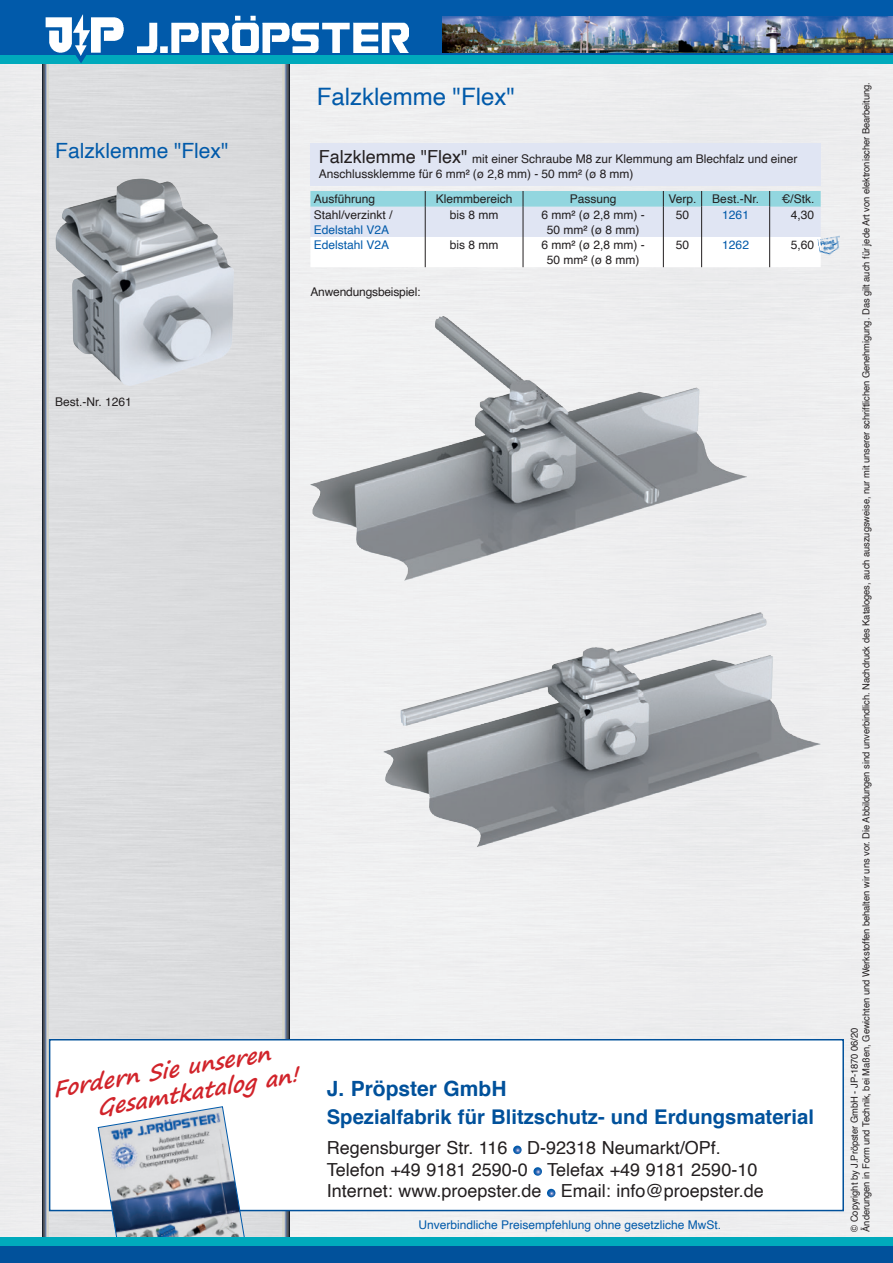
<style>
.page{position:relative;width:893px;height:1263px;background:#fff}
.page>*{position:absolute;margin:0;border:0;box-sizing:border-box;transform-origin:0 0}
.t1{font:24px "Helvetica";color:#015aaa}
.t2{font:italic 700 21.6px/25.8px "Segoe Print";color:#d1232a}
.t3{font:21px "Helvetica";color:#015aaa}
.t4{font:700 21px "Helvetica";color:#01519b}
.t5{font:700 20.25px "Helvetica";color:#01519b}
.t6{font:18px/21.6px "Helvetica";color:#231f20}
.t7{font:12px/14.4px "Helvetica";color:#231f20;text-align:center}
.t8{font:12px "Helvetica";color:#015aaa}
.t9{font:9.75px/11.7px "Helvetica";letter-spacing:-.01em;color:#231f20;scale:.96 1}
.s1{font-size:18px}
</style>
<div class="page">
<img style="left:0;top:64px;width:893px;height:1173px">
<div style="left:49px;top:64px;width:234px;height:1173px;background:#dbdcde"></div>
<img style="left:283px;top:64px;width:6px;height:1173px">
<img style="left:43px;top:64px;width:6px;height:1173px">
<div style="left:0;top:0;width:893px;height:55px;background:#015aaa"></div>
<div style="left:0;top:55px;width:893px;height:9px;background:#00aabc"></div>
<img style="left:138px;top:15px;width:270px;height:37px">
<img style="left:442px;top:17px;width:451px;height:35px">
<svg style="left:75px;top:55px;width:11px;height:8px"></svg>
<img style="left:45px;top:15px;width:79px;height:40px">
<img style="left:55px;top:179px;width:125px;height:207px">
<div style="left:50px;top:1040px;width:793px;height:170px;background:#fff"></div>
<svg style="left:513px;top:1145px;width:9px;height:9px"></svg>
<svg style="left:533px;top:1167px;width:9px;height:9px"></svg>
<svg style="left:547px;top:1189px;width:8px;height:8px"></svg>
<div style="left:49px;top:1039px;width:795px;height:172px;border:2px solid #01519b"></div>
<svg style="left:97px;top:1106px;width:156px;height:131px"></svg>
<div style="left:0;top:1246px;width:893px;height:17px;background:#01519b"></div>
<div style="left:0;top:1237px;width:893px;height:9px;background:#00aabc"></div>
<div style="left:310px;top:143px;width:511px;height:42px;background:#e0e5f3"></div>
<svg style="left:310px;top:191px;width:511px;height:76px"></svg>
<hr style="left:425px;top:207px;width:1px;height:30px;background:#231f20">
<hr style="left:523px;top:207px;width:1px;height:30px;background:#231f20">
<hr style="left:663px;top:207px;width:1px;height:30px;background:#231f20">
<hr style="left:701px;top:207px;width:1px;height:30px;background:#231f20">
<hr style="left:769px;top:207px;width:1px;height:30px;background:#231f20">
<hr style="left:425px;top:237px;width:1px;height:30px;background:#231f20">
<hr style="left:523px;top:237px;width:1px;height:30px;background:#231f20">
<hr style="left:663px;top:237px;width:1px;height:30px;background:#231f20">
<hr style="left:701px;top:237px;width:1px;height:30px;background:#231f20">
<hr style="left:769px;top:237px;width:1px;height:30px;background:#231f20">
<img style="left:817px;top:236px;width:26px;height:21px">
<img style="left:400px;top:614px;width:355px;height:123px">
<img style="left:310px;top:316px;width:200px;height:177px">
<h3 class="t3" style="left:55px;top:134px;width:175px">Falzklemme "Flex"</h3>
<p class="t7" style="left:55px;top:395px;width:78px">Best.-Nr. 1261</p>
<h1 class="t1" style="left:317px;top:79px;width:200px">Falzklemme "Flex"</h1>
<p class="t7" style="left:319px;top:152px;width:480px;text-align:left"><span class="s1">Falzklemme "Flex"</span> mit einer Schraube M8 zur Klemmung am Blechfalz und einer<br>Anschlussklemme für 6 mm² (ø 2,8 mm) - 50 mm² (ø 8 mm)</p>
<p class="t7" style="left:314px;top:192px;width:63px">Ausführung</p>
<p class="t7" style="left:436px;top:192px;width:78px">Klemmbereich</p>
<p class="t7" style="left:570px;top:192px;width:48px">Passung</p>
<p class="t7" style="left:668px;top:192px;width:30px">Verp.</p>
<p class="t7" style="left:712px;top:192px;width:48px">Best.-Nr.</p>
<p class="t7" style="left:781px;top:192px;width:34px">€/Stk.</p>
<p class="t7" style="left:314px;top:208px;width:80px">Stahl/verzinkt /</p>
<p class="t8" style="left:314px;top:220px;width:77px">Edelstahl V2A</p>
<p class="t7" style="left:450px;top:208px;width:50px">bis 8 mm</p>
<p class="t7" style="left:541px;top:208px;width:105px">6 mm² (ø 2,8 mm) -<br>50 mm² (ø 8 mm)</p>
<p class="t7" style="left:676px;top:208px;width:15px">50</p>
<p class="t8" style="left:722px;top:206px;width:28px">1261</p>
<p class="t7" style="left:791px;top:208px;width:25px">4,30</p>
<p class="t8" style="left:314px;top:236px;width:77px">Edelstahl V2A</p>
<p class="t7" style="left:450px;top:238px;width:50px">bis 8 mm</p>
<p class="t7" style="left:541px;top:238px;width:105px">6 mm² (ø 2,8 mm) -<br>50 mm² (ø 8 mm)</p>
<p class="t7" style="left:676px;top:238px;width:15px">50</p>
<p class="t8" style="left:722px;top:236px;width:28px">1262</p>
<p class="t7" style="left:791px;top:238px;width:25px">5,60</p>
<p class="t7" style="left:310px;top:285px;width:112px">Anwendungsbeispiel:</p>
<h2 class="t2" style="left:91px;top:1068px;width:205px;text-indent:-41px;rotate:-9deg">Fordern Sie unseren<br>Gesamtkatalog an!</h2>
<h3 class="t4" style="left:327px;top:1071px;width:181px">J. Pröpster GmbH</h3>
<h3 class="t5" style="left:327px;top:1100px;width:489px">Spezialfabrik für Blitzschutz- und Erdungsmaterial</h3>
<h3 class="t6" style="left:327px;top:1137px;width:439px">Regensburger Str. 116 D-92318 Neumarkt/OPf.<br>Telefon +49 9181 2590-0 Telefax +49 9181 2590-10<br>Internet: www.proepster.de Email: info@proepster.de</h3>
<p class="t8" style="left:418px;top:1216px;width:304px">Unverbindliche Preisempfehlung ohne gesetzliche MwSt.</p>
<p class="t9" style="left:849px;top:1232px;width:1199px;rotate:-90deg">© Copyright by J.Pröpster GmbH - JP-1870 06/20<br>Änderungen in Form und Technik, bei Maßen, Gewichten und Werkstoffen behalten wir uns vor. Die Abbildungen sind unverbindlich. Nachdruck des Kataloges, auch auszugsweise, nur mit unserer schriftlichen Genehmigung. Das gilt auch für jede Art von elektronischer Bearbeitung.</p>
</div>
